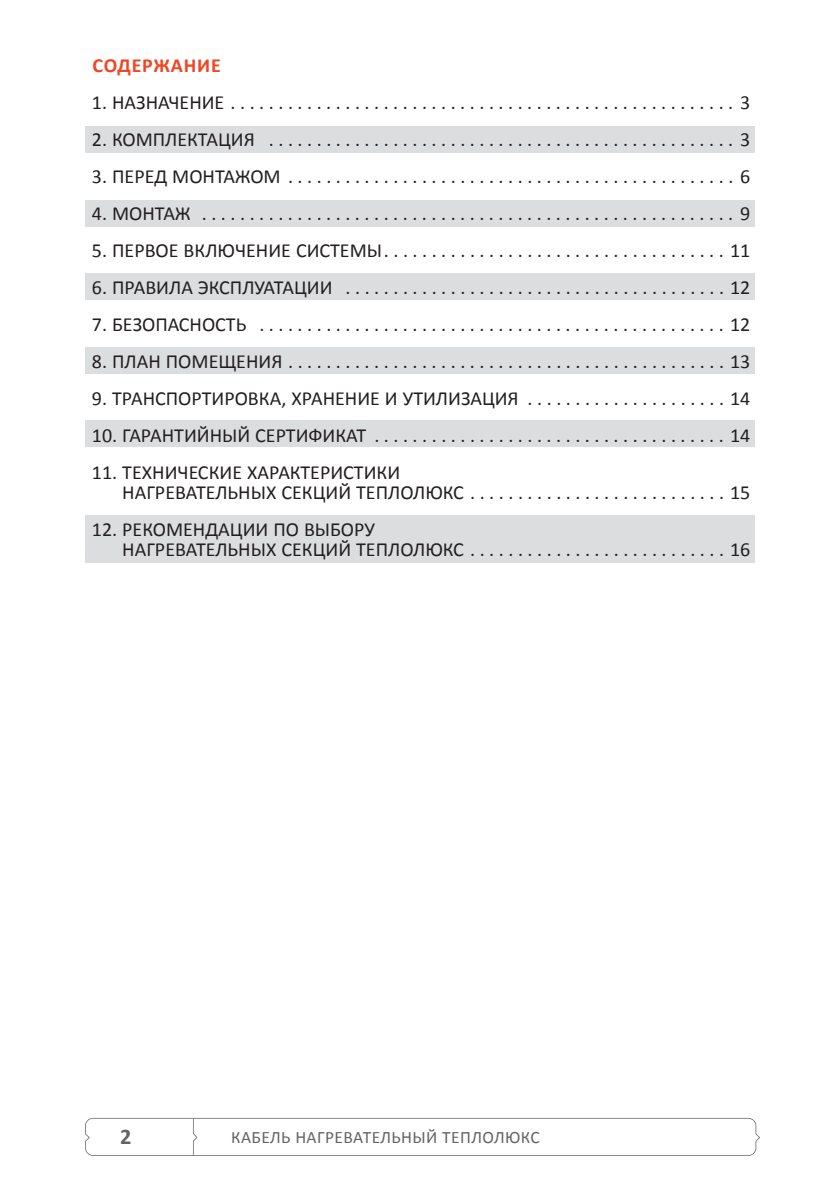
<style>
.page{position:relative;width:840px;height:1191px;background:#fff}
.page>*{position:absolute;margin:0;border:0;box-sizing:border-box;transform-origin:0 0}
.t1{font:700 22.4px "Calibri";color:#636466}
.t2{font:20px/20px "Calibri";color:#231f20}
.t3{font:700 20px "Calibri";letter-spacing:.04em;color:#ef4623}
.t4{font:17.4px "Calibri";letter-spacing:.025em;color:#636466}
</style>
<div class="page">
<svg style="left:85px;top:1117px;width:674px;height:38px"></svg>
<div style="left:85px;top:127px;width:669px;height:26px;background:#dcddde"></div>
<div style="left:85px;top:200px;width:669px;height:27px;background:#dcddde"></div>
<div style="left:85px;top:274px;width:669px;height:26px;background:#dcddde"></div>
<div style="left:85px;top:347px;width:669px;height:26px;background:#dcddde"></div>
<div style="left:85px;top:420px;width:669px;height:27px;background:#dcddde"></div>
<div style="left:85px;top:515px;width:669px;height:47px;background:#dcddde"></div>
<p class="t3" style="left:92px;top:53px;width:130px">СОДЕРЖАНИЕ</p>
<p class="t2" style="left:92px;top:91px;width:659px">1. НАЗНАЧЕНИЕ . . . . . . . . . . . . . . . . . . . . . . . . . . . . . . . . . . . . . . . . . . . . . . . . . . . . . 3</p>
<p class="t2" style="left:92px;top:128px;width:659px">2. КОМПЛЕКТАЦИЯ . . . . . . . . . . . . . . . . . . . . . . . . . . . . . . . . . . . . . . . . . . . . . . . . . 3</p>
<p class="t2" style="left:92px;top:165px;width:659px">3. ПЕРЕД МОНТАЖОМ . . . . . . . . . . . . . . . . . . . . . . . . . . . . . . . . . . . . . . . . . . . . . . . 6</p>
<p class="t2" style="left:92px;top:202px;width:659px">4. МОНТАЖ . . . . . . . . . . . . . . . . . . . . . . . . . . . . . . . . . . . . . . . . . . . . . . . . . . . . . . . . 9</p>
<p class="t2" style="left:92px;top:239px;width:659px">5. ПЕРВОЕ ВКЛЮЧЕНИЕ СИСТЕМЫ. . . . . . . . . . . . . . . . . . . . . . . . . . . . . . . . . . . . 11</p>
<p class="t2" style="left:92px;top:276px;width:659px">6. ПРАВИЛА ЭКСПЛУАТАЦИИ . . . . . . . . . . . . . . . . . . . . . . . . . . . . . . . . . . . . . . . . 12</p>
<p class="t2" style="left:92px;top:313px;width:659px">7. БЕЗОПАСНОСТЬ . . . . . . . . . . . . . . . . . . . . . . . . . . . . . . . . . . . . . . . . . . . . . . . . . 12</p>
<p class="t2" style="left:92px;top:350px;width:659px">8. ПЛАН ПОМЕЩЕНИЯ . . . . . . . . . . . . . . . . . . . . . . . . . . . . . . . . . . . . . . . . . . . . . . 13</p>
<p class="t2" style="left:92px;top:387px;width:659px">9. ТРАНСПОРТИРОВКА, ХРАНЕНИЕ И УТИЛИЗАЦИЯ . . . . . . . . . . . . . . . . . . . . . 14</p>
<p class="t2" style="left:92px;top:424px;width:659px">10. ГАРАНТИЙНЫЙ СЕРТИФИКАТ . . . . . . . . . . . . . . . . . . . . . . . . . . . . . . . . . . . . . 14</p>
<p class="t2" style="left:122px;top:461px;width:629px;text-indent:-30px">11. ТЕХНИЧЕСКИЕ ХАРАКТЕРИСТИКИ<br>НАГРЕВАТЕЛЬНЫХ СЕКЦИЙ ТЕПЛОЛЮКС . . . . . . . . . . . . . . . . . . . . . . . . . . . 15</p>
<p class="t2" style="left:122px;top:518px;width:629px;text-indent:-30px">12. РЕКОМЕНДАЦИИ ПО ВЫБОРУ<br>НАГРЕВАТЕЛЬНЫХ СЕКЦИЙ ТЕПЛОЛЮКС . . . . . . . . . . . . . . . . . . . . . . . . . . . 16</p>
<p class="t1" style="left:120px;top:1123px;width:13px">2</p>
<p class="t4" style="left:231px;top:1126px;width:310px">КАБЕЛЬ НАГРЕВАТЕЛЬНЫЙ ТЕПЛОЛЮКС</p>
</div>
